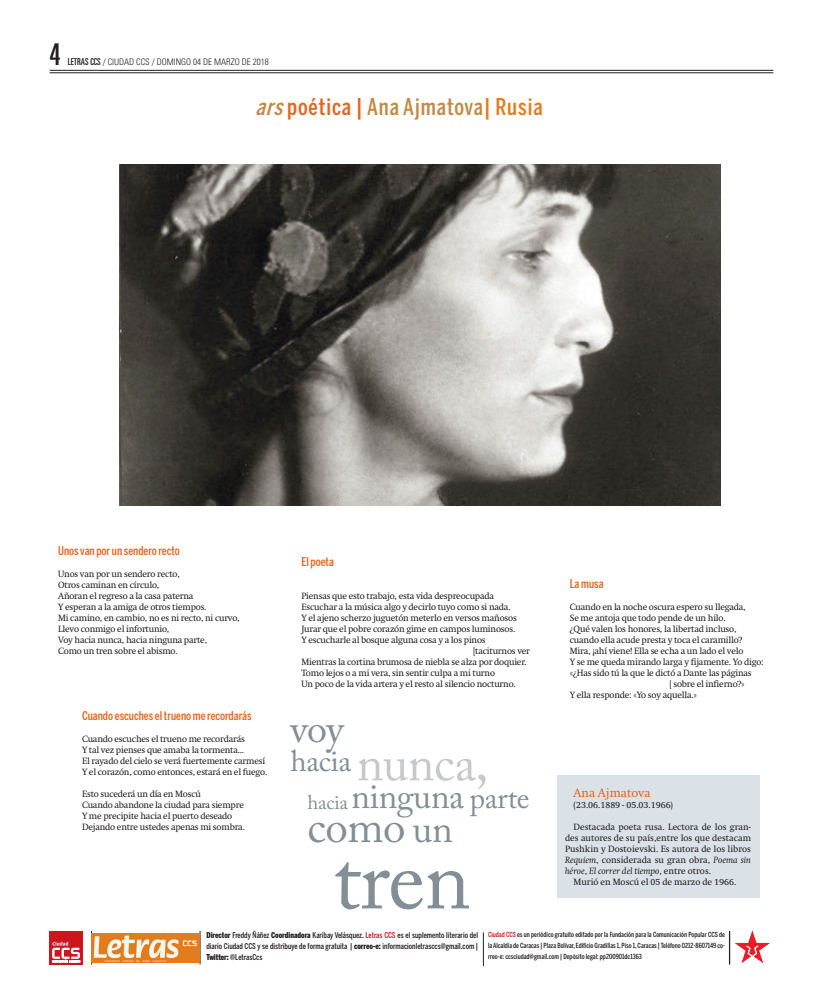
<style>
.page{position:relative;width:823px;height:1007px;background:#fff}
.page>*{position:absolute;margin:0;border:0;box-sizing:border-box;transform-origin:0 0}
.t1{font:87px "Adobe Caslon Pro";color:#828f96}
.t2{font:50px "Adobe Caslon Pro";letter-spacing:-.01em;color:#c7c8ca}
.t3{font:45px "Adobe Caslon Pro";color:#828f96}
.t4{font:40px "Adobe Caslon Pro";color:#828f96}
.t5{font:39px "Adobe Caslon Pro";color:#828f96}
.t6{font:35px "Adobe Caslon Pro";letter-spacing:-.01em;color:#828f96}
.t7{font:500 23px "Benton Sans Comp";letter-spacing:.04em;color:#c28a44}
.t8{font:500 12px "Benton Sans Comp";color:#e5641e}
.t9{font:12px "Swift";color:#e5641e}
.t10{font:9px/11px "Swift";letter-spacing:-.02em;color:#231f20}
.t11{font:9px "Swift";color:#231f20}
.t12{font:300 condensed 9px "Univers LT Std";color:#231f20}
.t13{font:italic 9px "Swift";color:#231f20}
.t14{font:500 8px/11px "Benton Sans Comp";color:#231f20;text-align:justify}
.t15{font:500 7px/11px "Benton Sans Comp";color:#231f20;text-align:justify}
.s1{font-weight:400;font-stretch:ultra-condensed;font-size:30px}
.s2{font-weight:400;font-stretch:ultra-condensed;font-size:9.5px}
.s3{font-style:italic}
.s4{color:#e5641e}
.s5{color:#e37c1c}
.s6{font-size:20px}
.s7{font-size:30px}
.s8{font-style:normal}
.s9{font-weight:900}
.s10{color:#cd151d}
</style>
<div class="page">
<hr style="left:91px;top:930px;width:1px;height:34px;background:#231f20">
<hr style="left:728px;top:930px;width:1px;height:34px;background:#231f20">
<hr style="left:483px;top:932px;width:1px;height:33px;background:#231f20">
<hr style="left:729px;top:930px;width:1px;height:34px;background:#231f20">
<div style="left:50px;top:931px;width:33px;height:33px;background:#cd151d"></div>
<svg style="left:52px;top:941px;width:28px;height:21px"></svg>
<hr style="left:200px;top:930px;width:1px;height:34px;background:#231f20">
<img style="left:735px;top:930px;width:35px;height:34px">
<img style="left:92px;top:933px;width:108px;height:29px">
<hr style="left:50px;top:73px;width:722px;height:1px;background:#231f20">
<hr style="left:50px;top:70px;width:722px;height:1px;background:#231f20">
<img style="left:120px;top:165px;width:600px;height:340px">
<div style="left:556px;top:775px;width:203px;height:122px;background:#dae2e7"></div>
<p class="t12" style="left:50px;top:56px;width:220px"><span class="s1">4</span> <span class="s2">LETRAS CCS</span> / CIUDAD CCS / DOMINGO 04 DE MARZO DE 2018</p>
<h3 class="t7" style="left:255px;top:93px;width:288px"><span class="s3">ars</span><span class="s4">poética |</span> Ana Ajmatova<span class="s5">| Rusia</span></h3>
<h3 class="t8" style="left:58px;top:543px;width:123px">Unos van por un sendero recto</h3>
<p class="t10" style="left:58px;top:568px;width:183px">Unos van por un sendero recto,<br>Otros caminan en círculo,<br>Añoran el regreso a la casa paterna<br>Y esperan a la amiga de otros tiempos.<br>Mi camino, en cambio, no es ni recto, ni curvo, Llevo conmigo el infortunio,<br>Voy hacia nunca, hacia ninguna parte,<br>Como un tren sobre el abismo.</p>
<h3 class="t8" style="left:82px;top:708px;width:171px">Cuando escuches el trueno me recordarás</h3>
<p class="t10" style="left:82px;top:733px;width:187px">Cuando escuches el trueno me recordarás<br>Y tal vez pienses que amaba la tormenta...<br>El rayado del cielo se verá fuertemente carmesí Y el corazón, como entonces, estará en el fuego.</p>
<p class="t10" style="left:82px;top:788px;width:164px">Esto sucederá un día en Moscú<br>Cuando abandone la ciudad para siempre Y me precipite hacia el puerto deseado Dejando entre ustedes apenas mi sombra.</p>
<h3 class="t8" style="left:301px;top:554px;width:34px">El poeta</h3>
<p class="t10" style="left:301px;top:590px;width:194px">Piensas que esto trabajo, esta vida despreocupada</p>
<p class="t10" style="left:301px;top:601px;width:210px">Escuchar a la música algo y decirlo tuyo como si nada.</p>
<p class="t10" style="left:301px;top:612px;width:217px">Y el ajeno scherzo juguetón meterlo en versos mañosos</p>
<p class="t10" style="left:301px;top:623px;width:215px">Jurar que el pobre corazón gime en campos luminosos.</p>
<p class="t10" style="left:301px;top:634px;width:186px">Y escucharle al bosque alguna cosa y a los pinos</p>
<p class="t10" style="left:473px;top:645px;width:58px">[taciturnos ver</p>
<p class="t10" style="left:301px;top:656px;width:227px">Mientras la cortina brumosa de niebla se alza por doquier.</p>
<p class="t10" style="left:301px;top:667px;width:195px">Tomo lejos o a mi vera, sin sentir culpa a mi turno</p>
<p class="t10" style="left:301px;top:678px;width:216px">Un poco de la vida artera y el resto al silencio nocturno.</p>
<h3 class="t4" style="left:290px;top:704px;width:55px">voy</h3>
<h2 class="t2" style="left:290px;top:733px;width:199px"><sup>hacia</sup> nunca,</h2>
<h3 class="t6" style="left:307px;top:775px;width:223px"><span class="s6">hacia</span> ninguna <span class="s7">parte</span></h3>
<h3 class="t3" style="left:307px;top:800px;width:100px">como</h3>
<h3 class="t5" style="left:412px;top:805px;width:42px">un</h3>
<h1 class="t1" style="left:333px;top:827px;width:139px">tren</h1>
<h3 class="t8" style="left:569px;top:576px;width:35px">La musa</h3>
<p class="t10" style="left:569px;top:601px;width:177px">Cuando en la noche oscura espero su llegada,</p>
<p class="t10" style="left:569px;top:612px;width:157px">Se me antoja que todo pende de un hilo.</p>
<p class="t10" style="left:569px;top:623px;width:168px">¿Qué valen los honores, la libertad incluso,</p>
<p class="t10" style="left:569px;top:634px;width:174px">cuando ella acude presta y toca el caramillo?</p>
<p class="t10" style="left:569px;top:645px;width:175px">Mira, ¡ahí viene! Ella se echa a un lado el velo</p>
<p class="t10" style="left:569px;top:656px;width:195px">Y se me queda mirando larga y fijamente. Yo digo:</p>
<p class="t10" style="left:569px;top:667px;width:183px">«¿Has sido tú la que le dictó a Dante las páginas</p>
<p class="t10" style="left:669px;top:678px;width:77px">[ sobre el infierno?»</p>
<p class="t10" style="left:569px;top:689px;width:129px">Y ella responde: «Yo soy aquella.»</p>
<h3 class="t9" style="left:573px;top:786px;width:78px">Ana Ajmatova</h3>
<p class="t11" style="left:573px;top:799px;width:101px">(23.06.1889 - 05.03.1966)</p>
<p class="t10" style="left:573px;top:821px;width:179px">Destacada poeta rusa. Lectora de los gran-</p>
<p class="t10" style="left:564px;top:832px;width:187px">des autores de su país,entre los que destacam</p>
<p class="t11" style="left:564px;top:843px;width:187px">Pushkin y Dostoievski. Es autora de los libros</p>
<p class="t10" style="left:564px;top:854px;width:187px"><span class="s3">Requiem</span>, considerada su gran obra, <span class="s3">Poema sin</span></p>
<p class="t13" style="left:564px;top:865px;width:147px">héroe<span class="s8">,</span> El correr del tiempo<span class="s8">, entre otros.</span></p>
<p class="t11" style="left:573px;top:876px;width:164px">Murió en Moscú el 05 de marzo de 1966.</p>
<p class="t14" style="left:206px;top:929px;width:273px"><span class="s9">Director</span> Freddy Ñáñez <span class="s9">Coordinadora</span> Karibay Velásquez. <span class="s10">Letras CCS</span> es el suplemento literario del diario Ciudad CCS y se distribuye de forma gratuita | <span class="s9">correo-e:</span> informacionletrasccs@gmail.com | <span class="s9">Twitter:</span> @LetrasCcs</p>
<p class="t15" style="left:487px;top:928px;width:238px"><span class="s10">Ciudad CCS</span> es un periódico gratuito editado por la Fundación para la Comunicación Popular CCS de la Alcaldía de Caracas | Plaza Bolívar, Edificio Gradillas 1, Piso 1, Caracas | Teléfono 0212-8607149 co&shy;rreo-e: ccsciudad@gmail.com | Depósito legal: pp200901dc1363</p>
</div>
